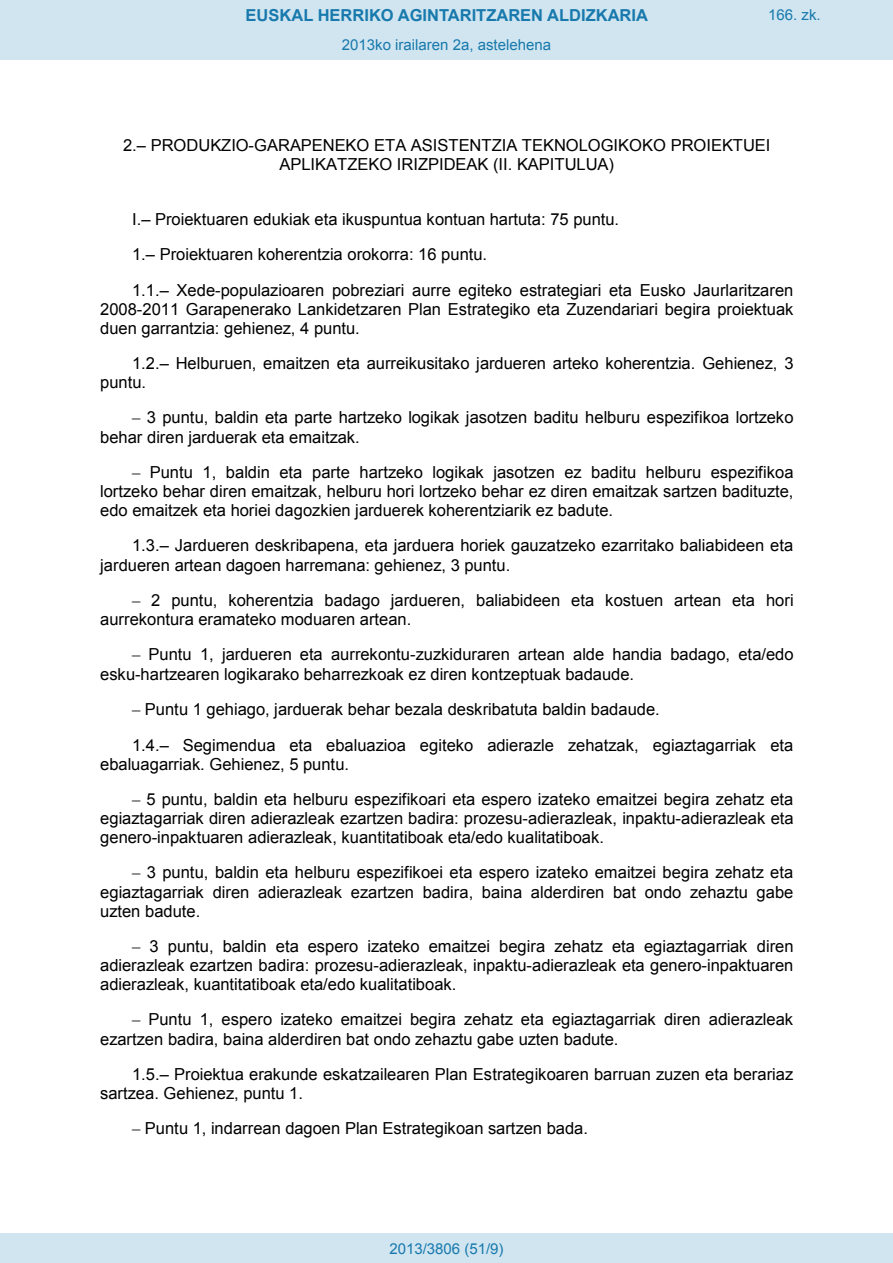
<style>
.page{position:relative;width:893px;height:1263px;background:#fff}
.page>*{position:absolute;margin:0;border:0;box-sizing:border-box;transform-origin:0 0}
.t1{font:16.5px/19.2px "Arial";color:#000}
.t2{font:700 16.5px "Arial";color:#1879ad}
.Paginacion_Centro{font:15px "Arial";color:#1879ad}
.s1{font-family:"Times New Roman"}
</style>
<div class="page">
<div style="left:0;top:0;width:893px;height:60px;background:#d0e5f0"></div>
<div style="left:0;top:1233px;width:893px;height:30px;background:#d0e5f0"></div>
<p class="t2" style="left:246px;top:4px;width:404px">EUSKAL HERRIKO AGINTARITZAREN ALDIZKARIA</p>
<p class="Paginacion_Centro" style="left:768px;top:5px;width:54px">166. zk.</p>
<p class="Paginacion_Centro" style="left:342px;top:35px;width:211px">2013ko irailaren 2a, astelehena</p>
<p class="t1" style="left:123px;top:136px;width:649px;text-align:center">2.– PRODUKZIO-GARAPENEKO ETA ASISTENTZIA TEKNOLOGIKOKO PROIEKTUEI<br>APLIKATZEKO IRIZPIDEAK (II. KAPITULUA)</p>
<p class="t1" style="left:132px;top:201px;width:663px;line-height:35.4px">I.– Proiektuaren edukiak eta ikuspuntua kontuan hartuta: 75 puntu.<br>1.– Proiektuaren koherentzia orokorra: 16 puntu.<br>1.1.– Xede-populazioaren pobreziari aurre egiteko estrategiari eta Eusko Jaurlaritzaren</p>
<p class="t1" style="left:100px;top:299px;width:695px">2008-2011 Garapenerako Lankidetzaren Plan Estrategiko eta Zuzendariari begira proiektuak duen garrantzia: gehienez, 4 puntu.</p>
<p class="t1" style="left:100px;top:354px;width:695px;text-indent:32px">1.2.– Helburuen, emaitzen eta aurreikusitako jardueren arteko koherentzia. Gehienez, 3 puntu.</p>
<p class="t1" style="left:100px;top:408px;width:695px;text-indent:32px"><span class="s1">–</span> 3 puntu, baldin eta parte hartzeko logikak jasotzen baditu helburu espezifikoa lortzeko behar diren jarduerak eta emaitzak.</p>
<p class="t1" style="left:100px;top:462px;width:695px;text-align:justify;text-indent:32px"><span class="s1">–</span> Puntu 1, baldin eta parte hartzeko logikak jasotzen ez baditu helburu espezifikoa lortzeko behar diren emaitzak, helburu hori lortzeko behar ez diren emaitzak sartzen badituzte, edo emaitzek eta horiei dagozkien jarduerek koherentziarik ez badute.</p>
<p class="t1" style="left:100px;top:536px;width:695px;text-indent:32px">1.3.– Jardueren deskribapena, eta jarduera horiek gauzatzeko ezarritako baliabideen eta jardueren artean dagoen harremana: gehienez, 3 puntu.</p>
<p class="t1" style="left:100px;top:590px;width:695px;text-indent:32px"><span class="s1">–</span> 2 puntu, koherentzia badago jardueren, baliabideen eta kostuen artean eta hori aurrekontura eramateko moduaren artean.</p>
<p class="t1" style="left:100px;top:645px;width:695px;text-indent:32px"><span class="s1">–</span> Puntu 1, jardueren eta aurrekontu-zuzkiduraren artean alde handia badago, eta/edo esku-hartzearen logikarako beharrezkoak ez diren kontzeptuak badaude.</p>
<p class="t1" style="left:132px;top:691px;width:663px;line-height:35.8px"><span class="s1">–</span> Puntu 1 gehiago, jarduerak behar bezala deskribatuta baldin badaude.<br>1.4.– Segimendua eta ebaluazioa egiteko adierazle zehatzak, egiaztagarriak eta</p>
<p class="t1" style="left:100px;top:754px;width:250px">ebaluagarriak. Gehienez, 5 puntu.</p>
<p class="t1" style="left:100px;top:789px;width:695px;text-align:justify;text-indent:32px"><span class="s1">–</span> 5 puntu, baldin eta helburu espezifikoari eta espero izateko emaitzei begira zehatz eta egiaztagarriak diren adierazleak ezartzen badira: prozesu-adierazleak, inpaktu-adierazleak eta genero-inpaktuaren adierazleak, kuantitatiboak eta/edo kualitatiboak.</p>
<p class="t1" style="left:100px;top:863px;width:695px;text-align:justify;text-indent:32px"><span class="s1">–</span> 3 puntu, baldin eta helburu espezifikoei eta espero izateko emaitzei begira zehatz eta egiaztagarriak diren adierazleak ezartzen badira, baina alderdiren bat ondo zehaztu gabe uzten badute.</p>
<p class="t1" style="left:100px;top:936px;width:695px;text-align:justify;text-indent:32px"><span class="s1">–</span> 3 puntu, baldin eta espero izateko emaitzei begira zehatz eta egiaztagarriak diren adierazleak ezartzen badira: prozesu-adierazleak, inpaktu-adierazleak eta genero-inpaktuaren adierazleak, kuantitatiboak eta/edo kualitatiboak.</p>
<p class="t1" style="left:100px;top:1010px;width:694px;text-indent:32px"><span class="s1">–</span> Puntu 1, espero izateko emaitzei begira zehatz eta egiaztagarriak diren adierazleak ezartzen badira, baina alderdiren bat ondo zehaztu gabe uzten badute.</p>
<p class="t1" style="left:100px;top:1065px;width:695px;text-indent:32px">1.5.– Proiektua erakunde eskatzailearen Plan Estrategikoaren barruan zuzen eta berariaz sartzea. Gehienez, puntu 1.</p>
<p class="t1" style="left:132px;top:1119px;width:458px"><span class="s1">–</span> Puntu 1, indarrean dagoen Plan Estrategikoan sartzen bada.</p>
<p class="Paginacion_Centro" style="left:389px;top:1238px;width:116px">2013/3806 (51/9)</p>
</div>
